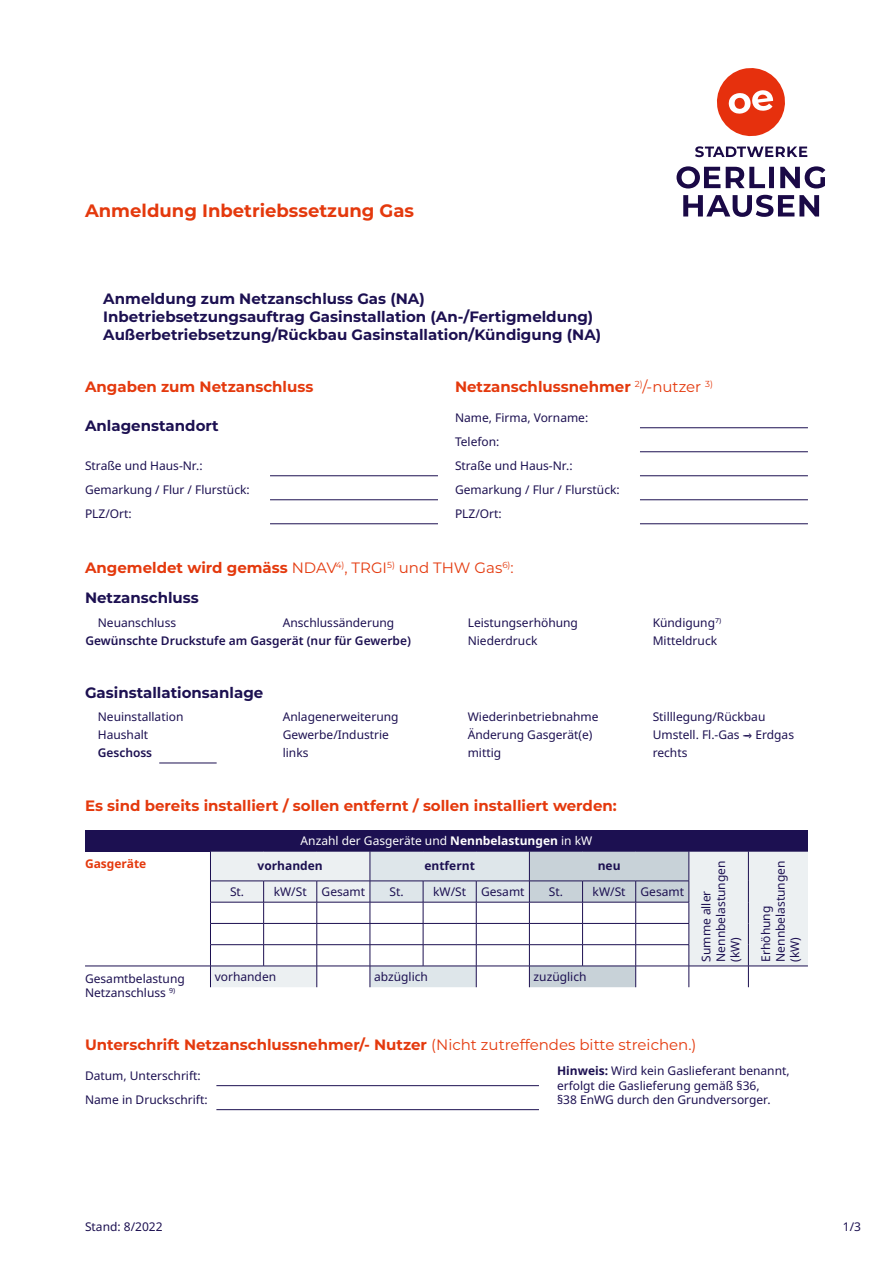
<style>
.page{position:relative;width:893px;height:1263px;background:#fff}
.page>*{position:absolute;margin:0;border:0;box-sizing:border-box;transform-origin:0 0}
.t1{font:700 18px "Montserrat";color:#e4390d}
.t2{font:700 15px/30px "Montserrat";color:#e4390d}
.t3{font:700 15px/18px "Montserrat";color:#1c1051}
.t4{font:12px/24px "Noto Sans";color:#1c1051}
.t5{font:600 12px "Noto Sans";color:#1c1051}
.t6{font:12px "Noto Sans";color:#fff}
.t7{font:700 12px "Noto Sans";color:#1c1051}
.t8{font:700 12px "Noto Sans";color:#e4390d}
.s1{font-weight:400}
.s2{color:#1c1051}
.s3{font-weight:700}
</style>
<div class="page">
<svg style="left:717px;top:68px;width:68px;height:69px"></svg>
<svg style="left:676px;top:166px;width:149px;height:51px"></svg>
<svg style="left:695px;top:146px;width:112px;height:11px"></svg>
<hr style="left:640px;top:523px;width:168px;height:1px;background:#1c1051">
<hr style="left:216px;top:1109px;width:323px;height:1px;background:#1c1051">
<hr style="left:159px;top:763px;width:58px;height:1px;background:#1c1051">
<hr style="left:270px;top:523px;width:168px;height:1px;background:#1c1051">
<hr style="left:640px;top:427px;width:168px;height:1px;background:#1c1051">
<hr style="left:640px;top:451px;width:168px;height:1px;background:#1c1051">
<hr style="left:640px;top:475px;width:168px;height:1px;background:#1c1051">
<hr style="left:270px;top:475px;width:168px;height:1px;background:#1c1051">
<hr style="left:640px;top:499px;width:168px;height:1px;background:#1c1051">
<hr style="left:216px;top:1085px;width:323px;height:1px;background:#1c1051">
<hr style="left:270px;top:499px;width:168px;height:1px;background:#1c1051">
<div style="left:85px;top:830px;width:723px;height:21px;background:#1c1051"></div>
<svg style="left:690px;top:852px;width:118px;height:135px;background:#edf0f2"></svg>
<hr style="left:85px;top:851px;width:125px;height:1px;background:#1c1051">
<hr style="left:689px;top:851px;width:59px;height:1px;background:#1c1051">
<hr style="left:748px;top:851px;width:60px;height:1px;background:#1c1051">
<hr style="left:748px;top:851px;width:1px;height:30px;background:#1c1051">
<hr style="left:85px;top:966px;width:125px;height:1px;background:#1c1051">
<hr style="left:689px;top:966px;width:59px;height:1px;background:#1c1051">
<svg style="left:210px;top:851px;width:480px;height:136px"></svg>
<hr style="left:748px;top:966px;width:60px;height:1px;background:#1c1051">
<svg style="left:748px;top:881px;width:1px;height:106px"></svg>
<h1 class="t1" style="left:85px;top:197px;width:331px">Anmeldung Inbetriebssetzung Gas</h1>
<p class="t3" style="left:103px;top:288px;width:499px">Anmeldung zum Netzanschluss Gas (NA)<br>Inbetriebsetzungsauftrag Gasinstallation (An-/Fertigmeldung)<br>Außerbetriebsetzung/Rückbau Gasinstallation/Kündigung (NA)</p>
<p class="t2" style="left:85px;top:371px;width:230px">Angaben zum Netzanschluss</p>
<p class="t3" style="left:85px;top:416px;width:135px">Anlagenstandort</p>
<p class="t4" style="left:85px;top:454px;width:166px">Straße und Haus-Nr.:<br>Gemarkung / Flur / Flurstück:<br>PLZ/Ort:</p>
<p class="t2" style="left:455px;top:371px;width:260px">Netzanschlussnehmer <sup>2)</sup><span class="s1">/-nutzer</span> <sup>3)</sup></p>
<p class="t4" style="left:455px;top:406px;width:166px">Name, Firma, Vorname:<br>Telefon:<br>Straße und Haus-Nr.:<br>Gemarkung / Flur / Flurstück:<br>PLZ/Ort:</p>
<p class="t2" style="left:85px;top:552px;width:430px">Angemeldet wird gemäss <span class="s1">NDAV</span><sup>4)</sup><span class="s1">, TRGI</span><sup>5)</sup> <span class="s1">und THW Gas</span><sup>6)</sup><span class="s1">:<br></span><span class="s2">Netzanschluss</span></p>
<p class="t4" style="left:98px;top:611px;width:80px">Neuanschluss</p>
<p class="t4" style="left:283px;top:611px;width:113px">Anschlussänderung</p>
<p class="t4" style="left:468px;top:611px;width:112px">Leistungserhöhung</p>
<p class="t4" style="left:653px;top:611px;width:70px">Kündigung<sup>7)</sup></p>
<p class="t5" style="left:86px;top:632px;width:327px">Gewünschte Druckstufe am Gasgerät (nur für Gewerbe)</p>
<p class="t4" style="left:468px;top:629px;width:71px">Niederdruck</p>
<p class="t4" style="left:653px;top:629px;width:66px">Mitteldruck</p>
<p class="t3" style="left:85px;top:682px;width:180px">Gasinstallationsanlage</p>
<p class="t4" style="left:98px;top:705px;width:87px">Neuinstallation</p>
<p class="t4" style="left:283px;top:705px;width:117px">Anlagenerweiterung</p>
<p class="t4" style="left:468px;top:705px;width:132px">Wiederinbetriebnahme</p>
<p class="t4" style="left:653px;top:705px;width:114px">Stilllegung/Rückbau</p>
<p class="t4" style="left:98px;top:723px;width:52px">Haushalt</p>
<p class="t4" style="left:283px;top:723px;width:108px">Gewerbe/Industrie</p>
<p class="t4" style="left:468px;top:723px;width:126px">Änderung Gasgerät(e)</p>
<p class="t4" style="left:653px;top:723px;width:143px">Umstell. Fl.-Gas -----› Erdgas</p>
<p class="t5" style="left:98px;top:744px;width:56px">Geschoss</p>
<p class="t4" style="left:283px;top:741px;width:27px">links</p>
<p class="t4" style="left:468px;top:741px;width:35px">mittig</p>
<p class="t4" style="left:653px;top:741px;width:36px">rechts</p>
<p class="t2" style="left:85px;top:789px;width:533px">Es sind bereits installiert / sollen entfernt / sollen installiert werden:</p>
<p class="t6" style="left:301px;top:832px;width:293px">Anzahl der Gasgeräte und <span class="s3">Nennbelastungen</span> in kW</p>
<p class="t8" style="left:85px;top:855px;width:63px">Gasgeräte</p>
<p class="t7" style="left:258px;top:857px;width:67px">vorhanden</p>
<p class="t7" style="left:424px;top:857px;width:52px">entfernt</p>
<p class="t7" style="left:598px;top:857px;width:24px">neu</p>
<p class="t4" style="left:699px;top:962px;width:103px;line-height:14.4px;rotate:-90deg">Summe aller<br>Nennbelastungen (kW)</p>
<p class="t4" style="left:759px;top:962px;width:103px;line-height:14.4px;rotate:-90deg">Erhöhung<br>Nennbelastungen (kW)</p>
<p class="t4" style="left:230px;top:880px;width:16px">St.</p>
<p class="t4" style="left:274px;top:880px;width:93px">kW/St Gesamt</p>
<p class="t4" style="left:389px;top:880px;width:16px">St.</p>
<p class="t4" style="left:433px;top:880px;width:93px">kW/St Gesamt</p>
<p class="t4" style="left:549px;top:880px;width:16px">St.</p>
<p class="t4" style="left:593px;top:880px;width:93px">kW/St Gesamt</p>
<p class="t4" style="left:85px;top:972px;width:101px;line-height:14.4px">Gesamtbelastung<br>Netzanschluss <sup>9)</sup></p>
<p class="t4" style="left:215px;top:965px;width:63px">vorhanden</p>
<p class="t4" style="left:374px;top:965px;width:55px">abzüglich</p>
<p class="t4" style="left:534px;top:965px;width:54px">zuzüglich</p>
<p class="t2" style="left:85px;top:1029px;width:613px">Unterschrift Netzanschlussnehmer/- Nutzer <span class="s1">(Nicht zutreffendes bitte streichen.)</span></p>
<p class="t4" style="left:85px;top:1064px;width:124px">Datum, Unterschrift:<br>Name in Druckschrift:</p>
<p class="t4" style="left:557px;top:1064px;width:234px;line-height:14.4px"><span class="s3">Hinweis:</span> Wird kein Gaslieferant benannt, erfolgt die Gaslieferung gemäß §36,<br>§38 EnWG durch den Grundversorger.</p>
<p class="t4" style="left:85px;top:1215px;width:79px">Stand: 8/2022</p>
<p class="t4" style="left:843px;top:1215px;width:20px">1/3</p>
</div>
